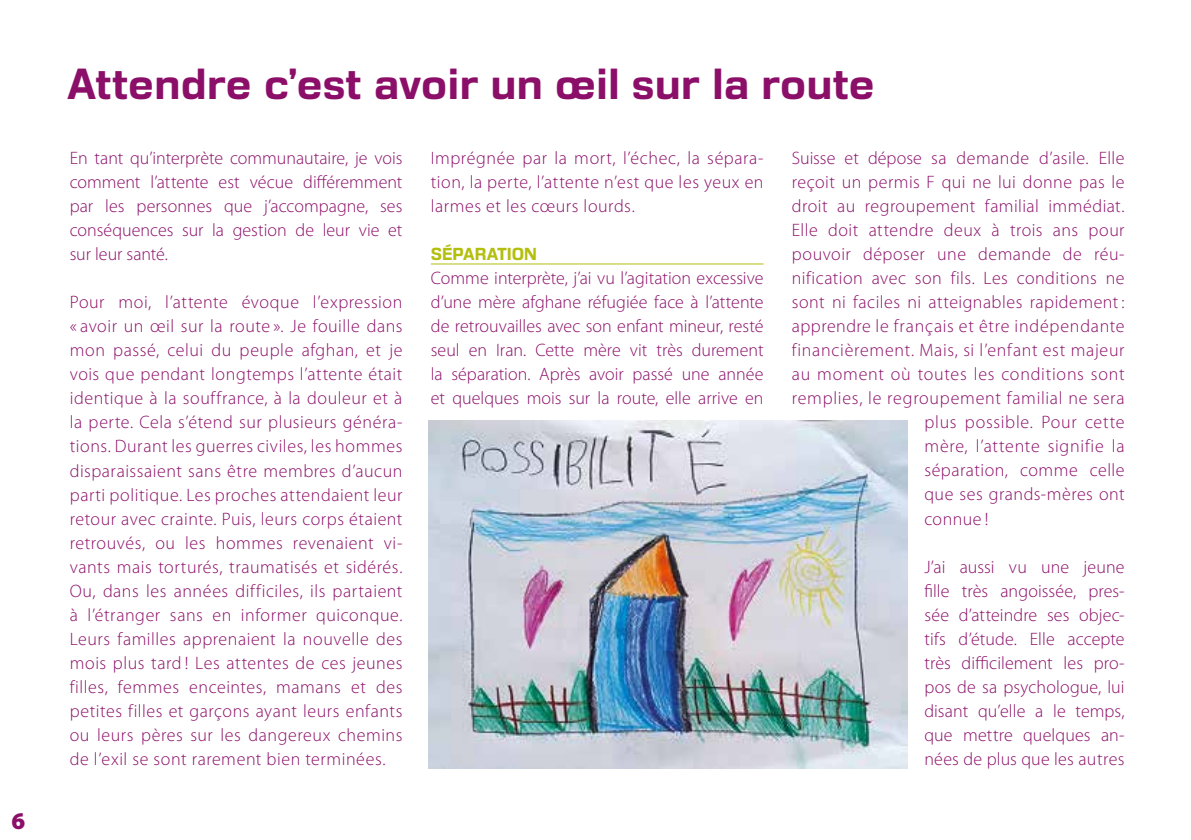
<style>
.page{position:relative;width:1191px;height:840px;background:#fff}
.page>*{position:absolute;margin:0;border:0;box-sizing:border-box;transform-origin:0 0}
.t1{font:700 40px "DDT Rg";letter-spacing:-.005em;color:#8b0e68}
.t2{font:900 24px "Myriad Pro";color:#8b0e68}
.t3{font:300 18px/24px "Myriad Pro";letter-spacing:.025em;color:#8b0e68;text-align:justify}
.t4{font:700 16px "DDT Rg";letter-spacing:-.005em;color:#b4be0f}
</style>
<div class="page">
<hr style="left:431px;top:263px;width:332px;height:1px;background:#b4be0f">
<img style="left:429px;top:420px;width:478px;height:348px">
<h2 class="t2" style="left:11px;top:804px;width:15px">6</h2>
<h1 class="t1" style="left:66px;top:59px;width:810px">Attendre c’est avoir un œil sur la route</h1>
<p class="t3" style="left:70px;top:146px;width:334px">En tant qu’interprète communautaire, je vois comment l’attente est vécue différemment par les personnes que j’accompagne, ses conséquences sur la gestion de leur vie et sur leur santé.</p>
<p class="t3" style="left:70px;top:290px;width:334px">Pour moi, l’attente évoque l’expression « avoir un œil sur la route ». Je fouille dans mon passé, celui du peuple afghan, et je vois que pendant longtemps l’attente était identique à la souffrance, à la douleur et à la perte. Cela s’étend sur plusieurs généra&shy;tions. Durant les guerres civiles, les hommes disparaissaient sans être membres d’aucun parti politique. Les proches attendaient leur retour avec crainte. Puis, leurs corps étaient retrouvés, ou les hommes revenaient vi&shy;vants mais torturés, traumatisés et sidérés.<br>Ou, dans les années difficiles, ils partaient à l’étranger sans en informer quiconque.<br>Leurs familles apprenaient la nouvelle des mois plus tard ! Les attentes de ces jeunes filles, femmes enceintes, mamans et des petites filles et garçons ayant leurs enfants ou leurs pères sur les dangereux chemins de l’exil se sont rarement bien terminées.</p>
<p class="t3" style="left:431px;top:146px;width:334px">Imprégnée par la mort, l’échec, la sépara&shy;tion, la perte, l’attente n’est que les yeux en larmes et les cœurs lourds.</p>
<p class="t4" style="left:431px;top:244px;width:108px">SÉPARATION</p>
<p class="t3" style="left:431px;top:266px;width:334px">Comme interprète, j’ai vu l’agitation excessive d’une mère afghane réfugiée face à l’attente de retrouvailles avec son enfant mineur, resté seul en Iran. Cette mère vit très durement la séparation. Après avoir passé une année et quelques mois sur la route, elle arrive en</p>
<p class="t3" style="left:792px;top:146px;width:334px">Suisse et dépose sa demande d’asile. Elle</p>
<p class="t3" style="left:792px;top:170px;width:334px">reçoit un permis F qui ne lui donne pas le</p>
<p class="t3" style="left:792px;top:194px;width:334px">droit au regroupement familial immédiat.</p>
<p class="t3" style="left:792px;top:218px;width:334px">Elle doit attendre deux à trois ans pour</p>
<p class="t3" style="left:792px;top:242px;width:334px">pouvoir déposer une demande de réu-</p>
<p class="t3" style="left:792px;top:266px;width:334px">nification avec son fils. Les conditions ne</p>
<p class="t3" style="left:792px;top:290px;width:334px">sont ni faciles ni atteignables rapidement :</p>
<p class="t3" style="left:792px;top:314px;width:334px">apprendre le français et être indépendante</p>
<p class="t3" style="left:792px;top:338px;width:334px">financièrement. Mais, si l’enfant est majeur</p>
<p class="t3" style="left:792px;top:362px;width:334px">au moment où toutes les conditions sont</p>
<p class="t3" style="left:792px;top:386px;width:334px">remplies, le regroupement familial ne sera</p>
<p class="t3" style="left:924px;top:410px;width:202px">plus possible. Pour cette</p>
<p class="t3" style="left:924px;top:434px;width:202px">mère, l’attente signifie la</p>
<p class="t3" style="left:924px;top:458px;width:202px">séparation, comme celle</p>
<p class="t3" style="left:924px;top:482px;width:202px">que ses grands-mères ont</p>
<p class="t3" style="left:924px;top:506px;width:66px">connue !</p>
<p class="t3" style="left:924px;top:554px;width:202px">J’ai aussi vu une jeune fille très angoissée, pres&shy;sée d’atteindre ses objec&shy;tifs d’étude. Elle accepte très difficilement les pro&shy;pos de sa psychologue, lui disant qu’elle a le temps, que mettre quelques an&shy;nées de plus que les autres</p>
</div>
